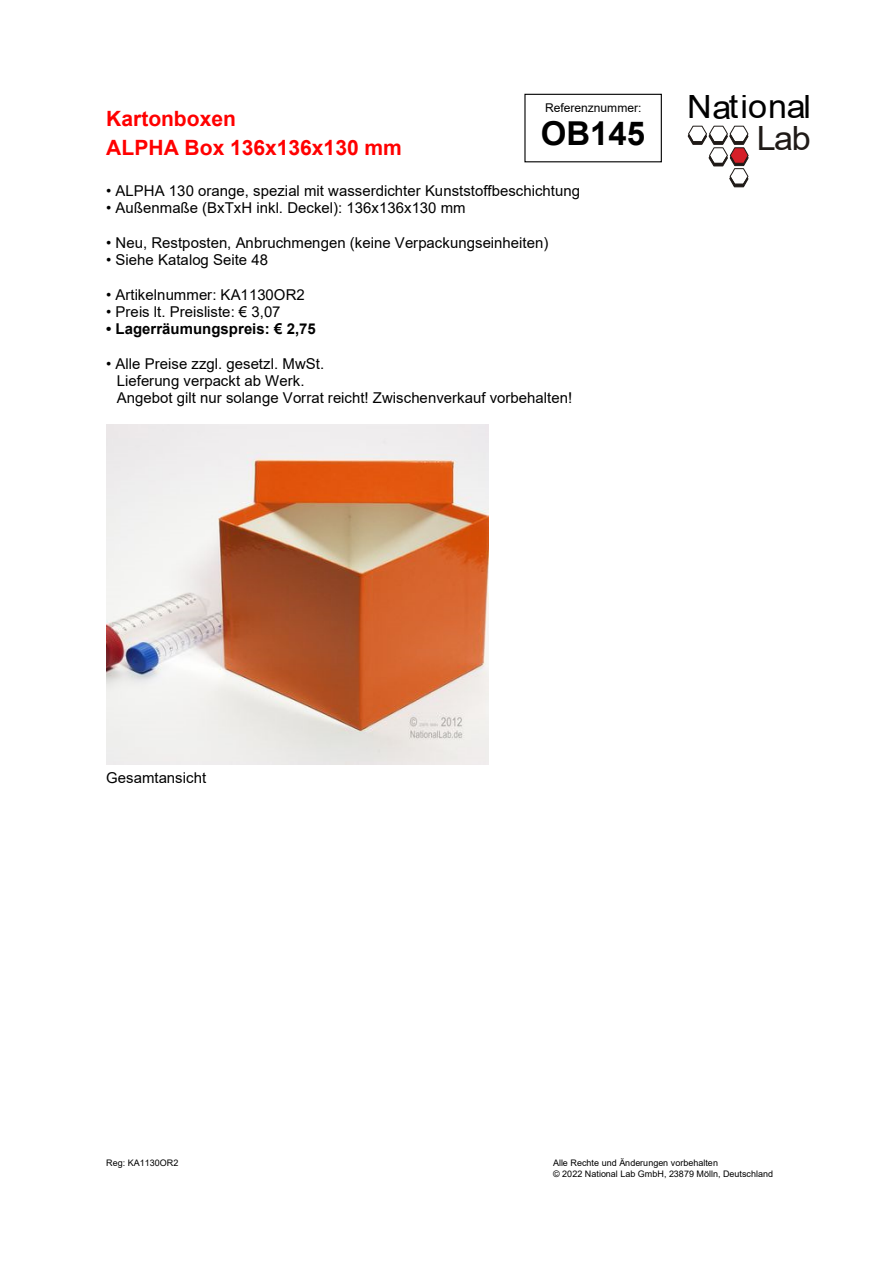
<style>
.page{position:relative;width:893px;height:1263px;background:#fff}
.page>*{position:absolute;margin:0;border:0;box-sizing:border-box;transform-origin:0 0}
.t1{font:33.45px "Arial";letter-spacing:.01em;color:#000}
.t2{font:33.45px "Arial";color:#1f1a17}
.t3{font:700 33px "Arial";color:#000}
.t4{font:700 21px/29.4px "Arial";color:#f00}
.t5{font:15px/17.2px "Arial";color:#000}
.t6{font:700 15px "Arial";letter-spacing:.005em;color:#000}
.t7{font:12px "Arial";letter-spacing:-.005em;color:#000}
.t8{font:9px/10.5px "Arial";letter-spacing:.005em;color:#000}
</style>
<div class="page">
<svg style="left:687px;top:125px;width:62px;height:62px"></svg>
<div style="left:524px;top:94px;width:138px;height:68px;border:1px solid #000"></div>
<img style="left:106px;top:425px;width:383px;height:340px">
<p class="t7" style="left:545px;top:103px;width:98px">Referenznummer:</p>
<h2 class="t3" style="left:541px;top:121px;width:106px">OB145</h2>
<h3 class="t4" style="left:106px;top:106px;width:297px">Kartonboxen<br>ALPHA Box 136x136x130 mm</h3>
<p class="t5" style="left:106px;top:184px;width:475px">• ALPHA 130 orange, spezial mit wasserdichter Kunststoffbeschichtung</p>
<p class="t5" style="left:106px;top:201px;width:361px">• Außenmaße (BxTxH inkl. Deckel): 136x136x130 mm</p>
<p class="t5" style="left:106px;top:235px;width:443px">• Neu, Restposten, Anbruchmengen (keine Verpackungseinheiten)</p>
<p class="t5" style="left:106px;top:253px;width:163px">• Siehe Katalog Seite 48</p>
<p class="t5" style="left:106px;top:287px;width:200px">• Artikelnummer: KA1130OR2</p>
<p class="t5" style="left:106px;top:304px;width:176px">• Preis lt. Preisliste: € 3,07</p>
<p class="t6" style="left:106px;top:323px;width:211px">• Lagerräumungspreis: € 2,75</p>
<p class="t5" style="left:117px;top:356px;width:457px;text-indent:-11px">• Alle Preise zzgl. gesetzl. MwSt.<br>Lieferung verpackt ab Werk.<br>Angebot gilt nur solange Vorrat reicht! Zwischenverkauf vorbehalten!</p>
<h1 class="t1" style="left:687px;top:94px;width:125px">National</h1>
<h1 class="t2" style="left:757px;top:125px;width:55px">Lab</h1>
<p class="t5" style="left:106px;top:770px;width:101px">Gesamtansicht</p>
<p class="t8" style="left:106px;top:1159px;width:74px">Reg: KA1130OR2</p>
<p class="t8" style="left:553px;top:1159px;width:221px">Alle Rechte und Änderungen vorbehalten<br>© 2022 National Lab GmbH, 23879 Mölln, Deutschland</p>
</div>
